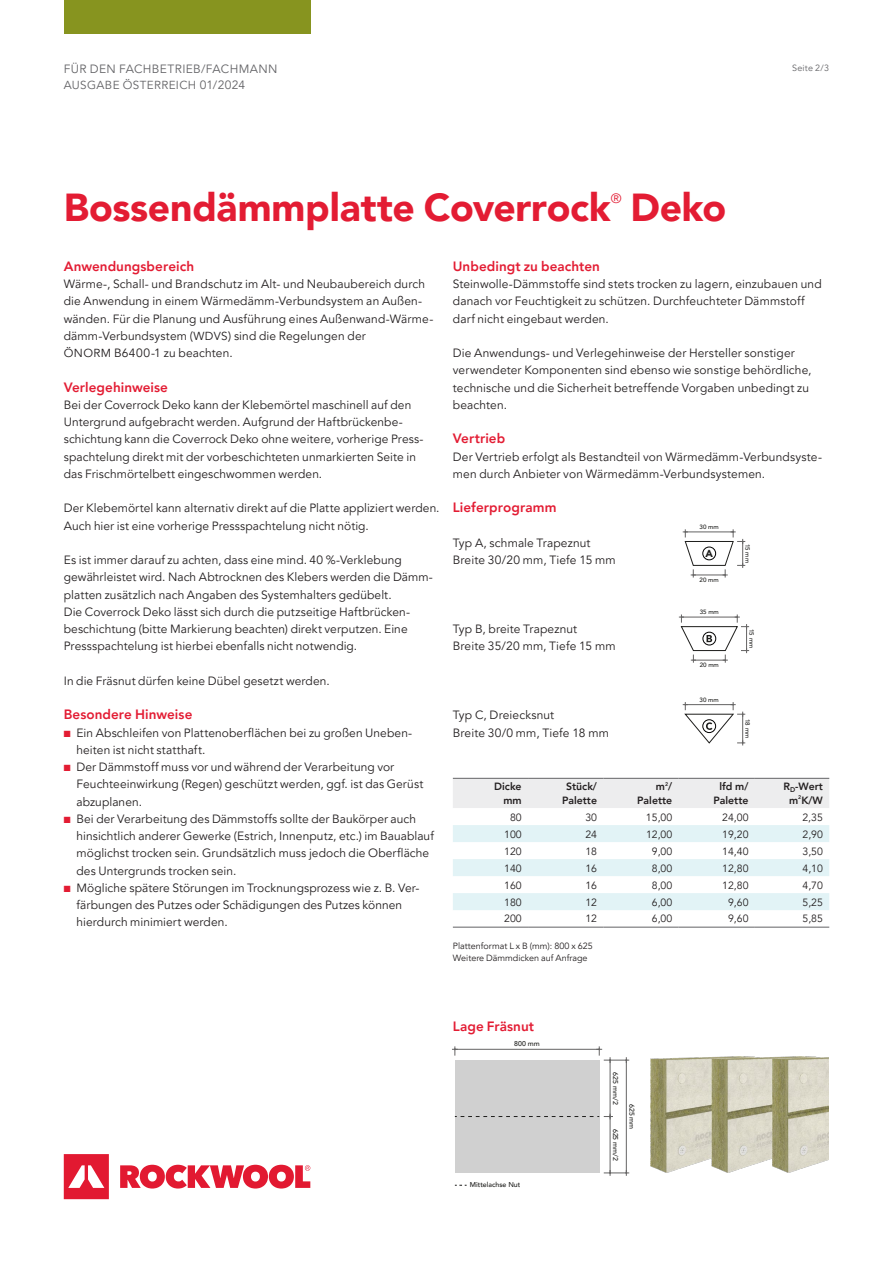
<style>
.page{position:relative;width:893px;height:1263px;background:#fff}
.page>*{position:absolute;margin:0;border:0;box-sizing:border-box;transform-origin:0 0}
.t1{font:900 39px "Avenir LT Pro";letter-spacing:-.005em;color:#e31c33}
.t2{font:800 13.5px "Avenir LT Pro";letter-spacing:.005em;color:#e31c33}
.t3{font:13.5px "Avenir LT Pro";color:#e31c33}
.t4{font:12px/17.2px "Avenir LT Pro";letter-spacing:.01em;color:#231f20}
.t5{font:12px "Avenir LT Pro";letter-spacing:.03em;color:#636366}
.t6{font:11.7px "Avenir LT Pro";letter-spacing:.03em;color:#636366}
.t7{font:10.5px "Avenir LT Pro";color:#231f20}
.t8{font:800 10.5px/13.5px "Avenir LT Pro";color:#231f20;text-align:center}
.t9{font:900 10.2px "Avenir LT Pro";color:#1d1d1b}
.t10{font:9px/12.6px "Avenir LT Pro";color:#231f20}
.t11{font:9px "Avenir LT Pro";letter-spacing:.025em;color:#636366}
.t12{font:500 7.05px "Avenir LT Pro";color:#1d1d1b}
.t13{font:500 6.15px "Avenir LT Pro";color:#1d1d1b}
.s1{font-size:12px}
.s2{font-size:11.7px}
.s3{color:#e31c33}
</style>
<div class="page">
<div style="left:64px;top:0;width:246px;height:34px;background:#87941f"></div>
<svg style="left:64px;top:1154px;width:246px;height:45px"></svg>
<svg style="left:453px;top:779px;width:376px;height:148px"></svg>
<hr style="left:453px;top:778px;width:75px;height:1px;background:#636366">
<hr style="left:528px;top:778px;width:75px;height:1px;background:#636366">
<hr style="left:603px;top:778px;width:76px;height:1px;background:#636366">
<hr style="left:679px;top:778px;width:76px;height:1px;background:#636366">
<hr style="left:755px;top:778px;width:74px;height:1px;background:#636366">
<hr style="left:453px;top:927px;width:75px;height:1px;background:#636366">
<hr style="left:528px;top:927px;width:75px;height:1px;background:#636366">
<hr style="left:603px;top:927px;width:76px;height:1px;background:#636366">
<hr style="left:679px;top:927px;width:76px;height:1px;background:#636366">
<hr style="left:755px;top:927px;width:74px;height:1px;background:#636366">
<svg style="left:683px;top:529px;width:62px;height:48px"></svg>
<svg style="left:679px;top:614px;width:70px;height:49px"></svg>
<svg style="left:683px;top:702px;width:62px;height:43px"></svg>
<hr style="left:455px;top:1049px;width:144px;height:1px;background:#646363">
<div style="left:455px;top:1060px;width:144px;height:113px;background:#d0d0d0"></div>
<hr style="left:610px;top:1060px;width:1px;height:56px;background:#646363">
<hr style="left:610px;top:1116px;width:1px;height:57px;background:#646363">
<hr style="left:626px;top:1060px;width:1px;height:113px;background:#646363">
<svg style="left:452px;top:1046px;width:6px;height:9px"></svg>
<svg style="left:596px;top:1046px;width:33px;height:17px"></svg>
<svg style="left:604px;top:1170px;width:25px;height:6px"></svg>
<svg style="left:455px;top:1113px;width:158px;height:6px"></svg>
<img style="left:650px;top:1057px;width:179px;height:115px">
<p class="t5" style="left:64px;top:62px;width:215px">FÜR DEN FACHBETRIEB/FACHMANN</p>
<p class="t6" style="left:64px;top:78px;width:183px">AUSGABE ÖSTERREICH <span class="s1">01/2024</span></p>
<p class="t11" style="left:792px;top:62px;width:39px">Seite 2/3</p>
<h1 class="t1" style="left:64px;top:184px;width:548px">Bossendämmplatte Coverrock</h1>
<p class="t3" style="left:611px;top:190px;width:12px">®</p>
<h1 class="t1" style="left:631px;top:184px;width:97px">Deko</h1>
<p class="t2" style="left:64px;top:258px;width:132px">Anwendungsbereich</p>
<p class="t4" style="left:64px;top:276px;width:371px">Wärme-, Schall- und Brandschutz im Alt- und Neubaubereich durch die Anwendung in einem Wärmedämm-Verbundsystem an Außen&shy;wänden. Für die Planung und Ausführung eines Außenwand-Wärme&shy;dämm-Verbundsystem (<span class="s2">WDVS</span>) sind die Regelungen der<br><span class="s2">ÖNORM</span> B6400-1 zu beachten.</p>
<p class="t2" style="left:64px;top:379px;width:106px">Verlegehinweise</p>
<p class="t4" style="left:64px;top:396px;width:361px">Bei der Coverrock Deko kann der Klebemörtel maschinell auf den Untergrund aufgebracht werden. Aufgrund der Haftbrückenbe&shy;schichtung kann die Coverrock Deko ohne weitere, vorherige Press&shy;spachtelung direkt mit der vorbeschichteten unmarkierten Seite in das Frischmörtelbett eingeschwommen werden.</p>
<p class="t4" style="left:64px;top:500px;width:377px">Der Klebemörtel kann alternativ direkt auf die Platte appliziert werden.<br>Auch hier ist eine vorherige Pressspachtelung nicht nötig.</p>
<p class="t4" style="left:64px;top:552px;width:371px">Es ist immer darauf zu achten, dass eine mind. 40 %-Verklebung gewährleistet wird. Nach Abtrocknen des Klebers werden die Dämm&shy;platten zusätzlich nach Angaben des Systemhalters gedübelt.<br>Die Coverrock Deko lässt sich durch die putzseitige Haftbrücken&shy;beschichtung (bitte Markierung beachten) direkt verputzen. Eine Pressspachtelung ist hierbei ebenfalls nicht notwendig.</p>
<p class="t4" style="left:64px;top:672px;width:267px">In die Fräsnut dürfen keine Dübel gesetzt werden.</p>
<p class="t2" style="left:64px;top:707px;width:130px">Besondere Hinweise</p>
<p class="t4" style="left:77px;top:724px;width:336px;text-indent:-13px"><span class="s3">■</span> Ein Abschleifen von Plattenoberflächen bei zu großen Uneben&shy;heiten ist nicht statthaft.</p>
<p class="t4" style="left:77px;top:759px;width:348px;text-indent:-13px"><span class="s3">■</span> Der Dämmstoff muss vor und während der Verarbeitung vor<br>Feuchteeinwirkung (Regen) geschützt werden, ggf. ist das Gerüst abzuplanen.</p>
<p class="t4" style="left:77px;top:810px;width:359px;text-indent:-13px"><span class="s3">■</span> Bei der Verarbeitung des Dämmstoffs sollte der Baukörper auch hinsichtlich anderer Gewerke (Estrich, Innenputz, etc.) im Bauablauf möglichst trocken sein. Grundsätzlich muss jedoch die Oberfläche des Untergrunds trocken sein.</p>
<p class="t4" style="left:77px;top:879px;width:344px;text-indent:-13px"><span class="s3">■</span> Mögliche spätere Störungen im Trocknungsprozess wie z. B. Ver&shy;färbungen des Putzes oder Schädigungen des Putzes können hierdurch minimiert werden.</p>
<p class="t2" style="left:453px;top:258px;width:149px">Unbedingt zu beachten</p>
<p class="t4" style="left:453px;top:276px;width:370px">Steinwolle-Dämmstoffe sind stets trocken zu lagern, einzubauen und danach vor Feuchtigkeit zu schützen. Durchfeuchteter Dämmstoff darf nicht eingebaut werden.</p>
<p class="t4" style="left:453px;top:345px;width:360px">Die Anwendungs- und Verlegehinweise der Hersteller sonstiger verwendeter Komponenten sind ebenso wie sonstige behördliche, technische und die Sicherheit betreffende Vorgaben unbedingt zu beachten.</p>
<p class="t2" style="left:453px;top:431px;width:54px">Vertrieb</p>
<p class="t4" style="left:453px;top:448px;width:371px">Der Vertrieb erfolgt als Bestandteil von Wärmedämm-Verbundsyste&shy;men durch Anbieter von Wärmedämm-Verbundsystemen.</p>
<p class="t2" style="left:453px;top:500px;width:105px">Lieferprogramm</p>
<p class="t4" style="left:453px;top:534px;width:164px">Typ A, schmale Trapeznut<br>Breite 30/20 mm, Tiefe 15 mm</p>
<p class="t13" style="left:700px;top:523px;width:21px">30 mm</p>
<p class="t13" style="left:751px;top:544px;width:21px;rotate:90deg">15 mm</p>
<p class="t9" style="left:705px;top:547px;width:9px">A</p>
<p class="t13" style="left:700px;top:576px;width:21px">20 mm</p>
<p class="t13" style="left:700px;top:608px;width:21px">35 mm</p>
<p class="t4" style="left:453px;top:621px;width:164px">Typ B, breite Trapeznut<br>Breite 35/20 mm, Tiefe 15 mm</p>
<p class="t13" style="left:755px;top:629px;width:21px;rotate:90deg">15 mm</p>
<p class="t13" style="left:700px;top:661px;width:21px">20 mm</p>
<p class="t13" style="left:700px;top:696px;width:21px">30 mm</p>
<p class="t4" style="left:453px;top:707px;width:158px">Typ C, Dreiecksnut<br>Breite 30/0 mm, Tiefe 18 mm</p>
<p class="t13" style="left:751px;top:719px;width:21px;rotate:90deg">18 mm</p>
<p class="t8" style="left:494px;top:780px;width:29px;text-align:right">Dicke mm</p>
<p class="t8" style="left:562px;top:780px;width:37px">Stück/<br>Palette</p>
<p class="t8" style="left:637px;top:780px;width:37px;text-align:right">m<sup>2</sup>/<br>Palette</p>
<p class="t8" style="left:713px;top:780px;width:37px">lfd m/<br>Palette</p>
<p class="t8" style="left:783px;top:780px;width:41px">R<sub>D</sub>-Wert m<sup>2</sup>K/W</p>
<p class="t7" style="left:510px;top:811px;width:13px">80</p>
<p class="t7" style="left:585px;top:811px;width:13px">30</p>
<p class="t7" style="left:646px;top:811px;width:28px">15,00</p>
<p class="t7" style="left:722px;top:811px;width:28px">24,00</p>
<p class="t7" style="left:802px;top:811px;width:22px">2,35</p>
<p class="t7" style="left:504px;top:828px;width:19px">100</p>
<p class="t7" style="left:585px;top:828px;width:13px">24</p>
<p class="t7" style="left:646px;top:828px;width:28px">12,00</p>
<p class="t7" style="left:722px;top:828px;width:28px">19,20</p>
<p class="t7" style="left:802px;top:828px;width:22px">2,90</p>
<p class="t7" style="left:504px;top:845px;width:19px">120</p>
<p class="t7" style="left:585px;top:845px;width:13px">18</p>
<p class="t7" style="left:652px;top:845px;width:22px">9,00</p>
<p class="t7" style="left:722px;top:845px;width:28px">14,40</p>
<p class="t7" style="left:802px;top:845px;width:22px">3,50</p>
<p class="t7" style="left:504px;top:862px;width:19px">140</p>
<p class="t7" style="left:585px;top:862px;width:13px">16</p>
<p class="t7" style="left:652px;top:862px;width:22px">8,00</p>
<p class="t7" style="left:722px;top:862px;width:28px">12,80</p>
<p class="t7" style="left:802px;top:862px;width:22px">4,10</p>
<p class="t7" style="left:504px;top:879px;width:19px">160</p>
<p class="t7" style="left:585px;top:879px;width:13px">16</p>
<p class="t7" style="left:652px;top:879px;width:22px">8,00</p>
<p class="t7" style="left:722px;top:879px;width:28px">12,80</p>
<p class="t7" style="left:802px;top:879px;width:22px">4,70</p>
<p class="t7" style="left:504px;top:896px;width:19px">180</p>
<p class="t7" style="left:585px;top:896px;width:13px">12</p>
<p class="t7" style="left:652px;top:896px;width:22px">6,00</p>
<p class="t7" style="left:728px;top:896px;width:22px">9,60</p>
<p class="t7" style="left:802px;top:896px;width:22px">5,25</p>
<p class="t7" style="left:504px;top:912px;width:19px">200</p>
<p class="t7" style="left:585px;top:912px;width:13px">12</p>
<p class="t7" style="left:652px;top:912px;width:22px">6,00</p>
<p class="t7" style="left:728px;top:912px;width:22px">9,60</p>
<p class="t7" style="left:802px;top:912px;width:22px">5,85</p>
<p class="t10" style="left:453px;top:939px;width:141px">Plattenformat L x B (mm): 800 x 625<br>Weitere Dämmdicken auf Anfrage</p>
<p class="t2" style="left:453px;top:1018px;width:83px">Lage Fräsnut</p>
<p class="t12" style="left:514px;top:1039px;width:27px">800 mm</p>
<p class="t12" style="left:470px;top:1180px;width:52px">Mittelachse Nut</p>
<p class="t12" style="left:620px;top:1072px;width:34px;rotate:90deg">625 mm/2</p>
<p class="t12" style="left:620px;top:1128px;width:34px;rotate:90deg">625 mm/2</p>
<p class="t12" style="left:636px;top:1104px;width:27px;rotate:90deg">625 mm</p>
</div>
